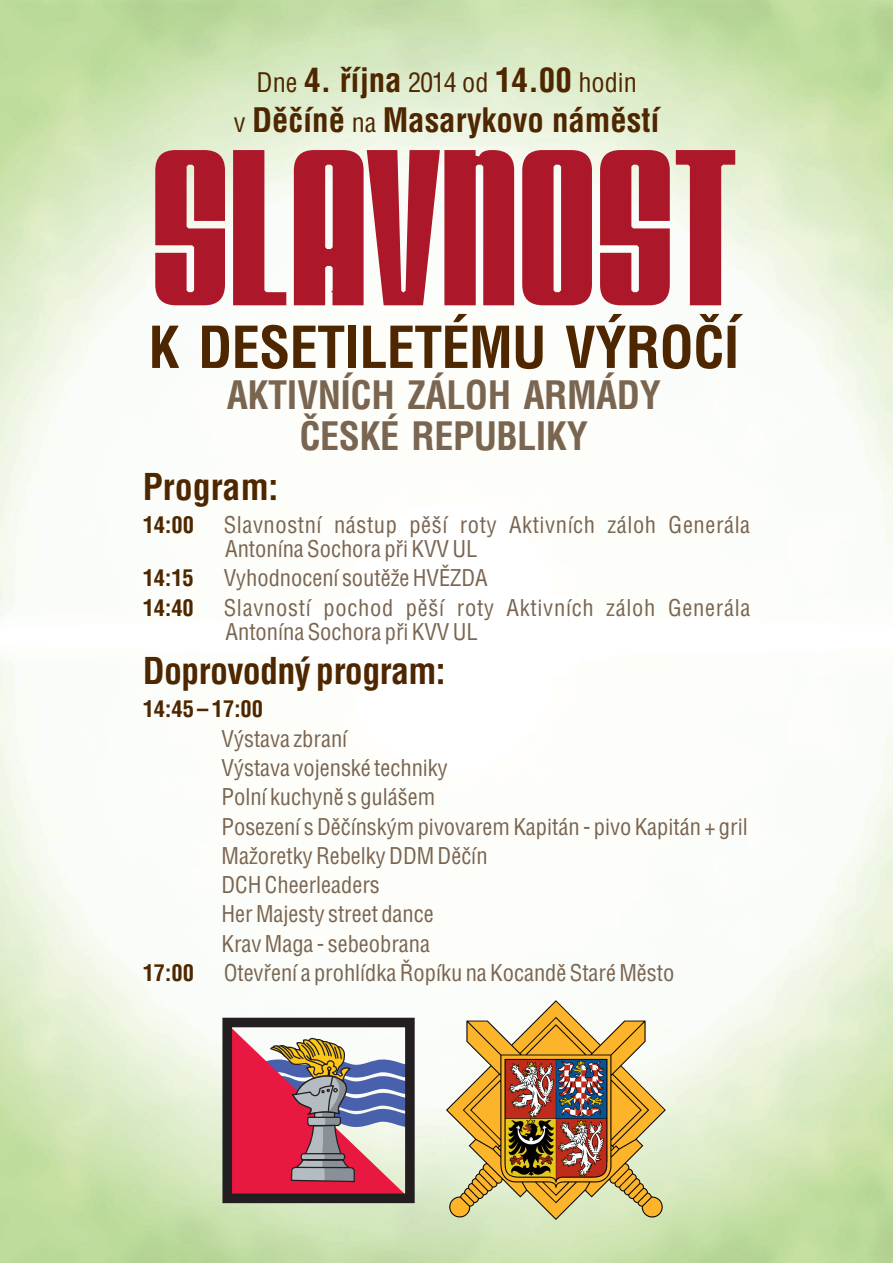
<style>
.page{position:relative;width:893px;height:1263px;background:#fff}
.page>*{position:absolute;margin:0;border:0;box-sizing:border-box;transform-origin:0 0}
.t1{font:187.5px "Velvenda Cooler";letter-spacing:-.01em;color:#ac1829}
.t2{font:700 56.25px "Switzerland Condensed";letter-spacing:-.015em;color:#4e2700}
.t3{font:700 38.1px/41.2px "Switzerland Condensed";letter-spacing:-.015em;color:#7a6551;text-align:center}
.t4{font:700 36px "Switzerland Condensed";letter-spacing:-.015em;color:#4e2700}
.t5{font:700 32.92px "Switzerland Condensed";color:#4e2700}
.t6{font:26.33px "Switzerland Condensed";color:#4e2700}
.t7{font:22.5px/29.3px "Switzerland Condensed";color:#7a6551}
.t8{font:22.5px/23.9px "Switzerland Condensed";letter-spacing:.025em;color:#7a6551}
.t9{font:22.5px/23.9px "Switzerland Condensed";letter-spacing:.035em;color:#7a6551}
.t10{font:700 22.5px "Switzerland Condensed";color:#4e2700}
.s1{font-weight:700;font-size:32.92px}
.s2{font-weight:400;font-size:26.33px}
.s3{font-weight:400;font-size:25.95px}
</style>
<div class="page">
<img style="left:446px;top:1001px;width:220px;height:219px">
<div style="left:222px;top:1018px;width:193px;height:185px;border:10px solid #231f20"></div>
<svg style="left:226px;top:653px;width:196px;height:598px"></svg>
<p class="t6" style="left:257px;top:72px;width:382px">Dne <span class="s1">4. října</span> 2014 od <span class="s1">14.00</span> hodin</p>
<h3 class="t5" style="left:234px;top:105px;width:427px"><span class="s2">v</span> Děčíně <span class="s3">na</span> Masarykovo náměstí</h3>
<h1 class="t1" style="left:150px;top:150px;width:590px">SLAVNOST</h1>
<h2 class="t2" style="left:148px;top:323px;width:592px">K DESETILETÉMU VÝROČÍ</h2>
<h3 class="t3" style="left:227px;top:377px;width:436px">AKTIVNÍCH ZÁLOH ARMÁDY<br>ČESKÉ REPUBLIKY</h3>
<h3 class="t4" style="left:143px;top:471px;width:137px">Program:</h3>
<p class="t10" style="left:143px;top:515px;width:53px">14:00</p>
<p class="t8" style="left:224px;top:514px;width:528px">Slavnostní nástup pěší roty Aktivních záloh Generála<br>Antonína Sochora při KVV UL</p>
<p class="t10" style="left:143px;top:568px;width:53px">14:15</p>
<p class="t7" style="left:224px;top:565px;width:266px">Vyhodnocení soutěže HVĚZDA</p>
<p class="t10" style="left:143px;top:598px;width:53px">14:40</p>
<p class="t9" style="left:224px;top:598px;width:528px">Slavností pochod pěší roty Aktivních záloh Generála<br>Antonína Sochora při KVV UL</p>
<h3 class="t4" style="left:143px;top:655px;width:305px">Doprovodný program:</h3>
<p class="t10" style="left:143px;top:699px;width:122px">14:45 – 17:00</p>
<p class="t7" style="left:222px;top:725px;width:528px">Výstava zbraní<br>Výstava vojenské techniky<br>Polní kuchyně s gulášem<br>Posezení s Děčínským pivovarem Kapitán - pivo Kapitán + gril<br>Mažoretky Rebelky DDM Děčín<br>DCH Cheerleaders<br>Her Majesty street dance<br>Krav Maga - sebeobrana</p>
<p class="t10" style="left:143px;top:963px;width:53px">17:00</p>
<p class="t7" style="left:224px;top:960px;width:452px">Otevření a prohlídka Řopíku na Kocandě Staré Město</p>
</div>
